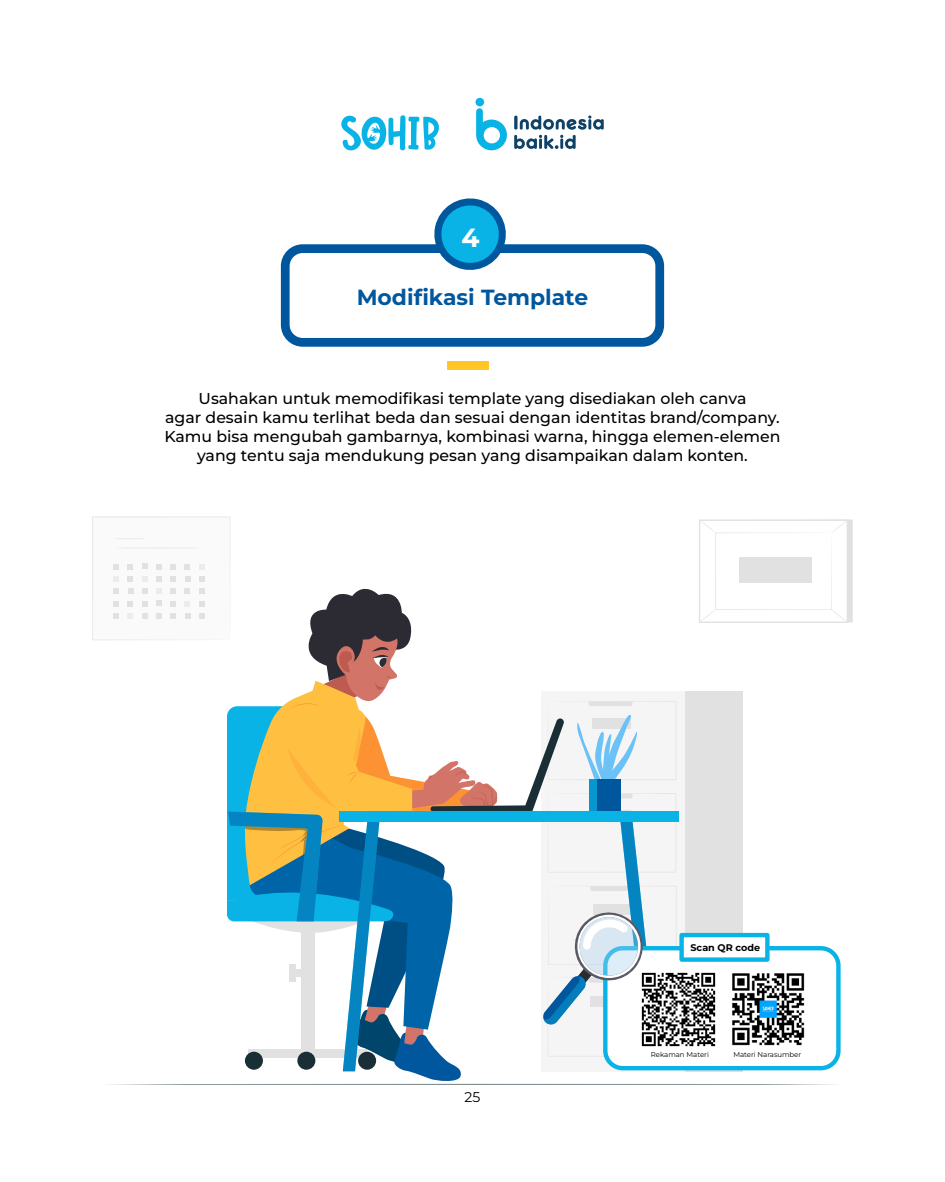
<style>
.page{position:relative;width:945px;height:1182px;background:#fff}
.page>*{position:absolute;margin:0;border:0;box-sizing:border-box;transform-origin:0 0}
.t1{font:700 26.25px "Montserrat";color:#fff}
.t2{font:700 21.88px "Montserrat";color:#00579e}
.t3{font:500 15.75px/18.9px "Montserrat";color:#000;text-align:center}
.t4{font:14px "Montserrat";color:#000}
.t5{font:700 9.62px "Montserrat";color:#000}
.t6{font:7px "Montserrat";color:#000}
</style>
<div class="page">
<div style="left:281px;top:244px;width:383px;height:102px;border:9px solid #00579e;border-radius:18px"></div>
<div style="left:447px;top:360px;width:42px;height:9px;background:#ffc626"></div>
<svg style="left:435px;top:199px;width:75px;height:70px"></svg>
<div style="left:612px;top:690px;width:131px;height:381px;background:#e1e1e1"></div>
<div style="left:542px;top:690px;width:143px;height:381px;background:#f5f5f5"></div>
<svg style="left:699px;top:519px;width:154px;height:104px"></svg>
<div style="left:739px;top:556px;width:73px;height:26px;background:#e1e1e1"></div>
<hr style="left:102px;top:1083px;width:741px;height:1px;background:#1a2e35;border-radius:50%">
<svg style="left:341px;top:115px;width:98px;height:35px"></svg>
<svg style="left:476px;top:108px;width:31px;height:42px"></svg>
<div style="left:476px;top:98px;width:8px;height:8px;background:#0ab3e6;border-radius:50%"></div>
<svg style="left:514px;top:115px;width:90px;height:34px"></svg>
<div style="left:605px;top:948px;width:233px;height:120px;background:#fff;border-radius:18px"></div>
<div style="left:603px;top:945px;width:238px;height:125px;border:4px solid #09b3e6;border-radius:18px"></div>
<img style="left:677px;top:961px;width:50px;height:86px">
<img style="left:732px;top:973px;width:73px;height:72px">
<svg style="left:92px;top:516px;width:585px;height:565px"></svg>
<div style="left:679px;top:932px;width:91px;height:29px;background:#fff;border:4px solid #09b3e6"></div>
<h1 class="t1" style="left:461px;top:220px;width:20px">4</h1>
<h2 class="t2" style="left:357px;top:283px;width:233px">Modifikasi Template</h2>
<p class="t3" style="left:164px;top:388px;width:618px">Usahakan untuk memodifikasi template yang disediakan oleh canva<br>agar desain kamu terlihat beda dan sesuai dengan identitas brand/company.<br>Kamu bisa mengubah gambarnya, kombinasi warna, hingga elemen-elemen yang tentu saja mendukung pesan yang disampaikan dalam konten.</p>
<p class="t5" style="left:691px;top:940px;width:71px">Scan QR code</p>
<p class="t4" style="left:465px;top:1087px;width:17px">25</p>
<p class="t6" style="left:651px;top:1050px;width:60px">Rekaman Materi</p>
<p class="t6" style="left:733px;top:1050px;width:69px">Materi Narasumber</p>
</div>
